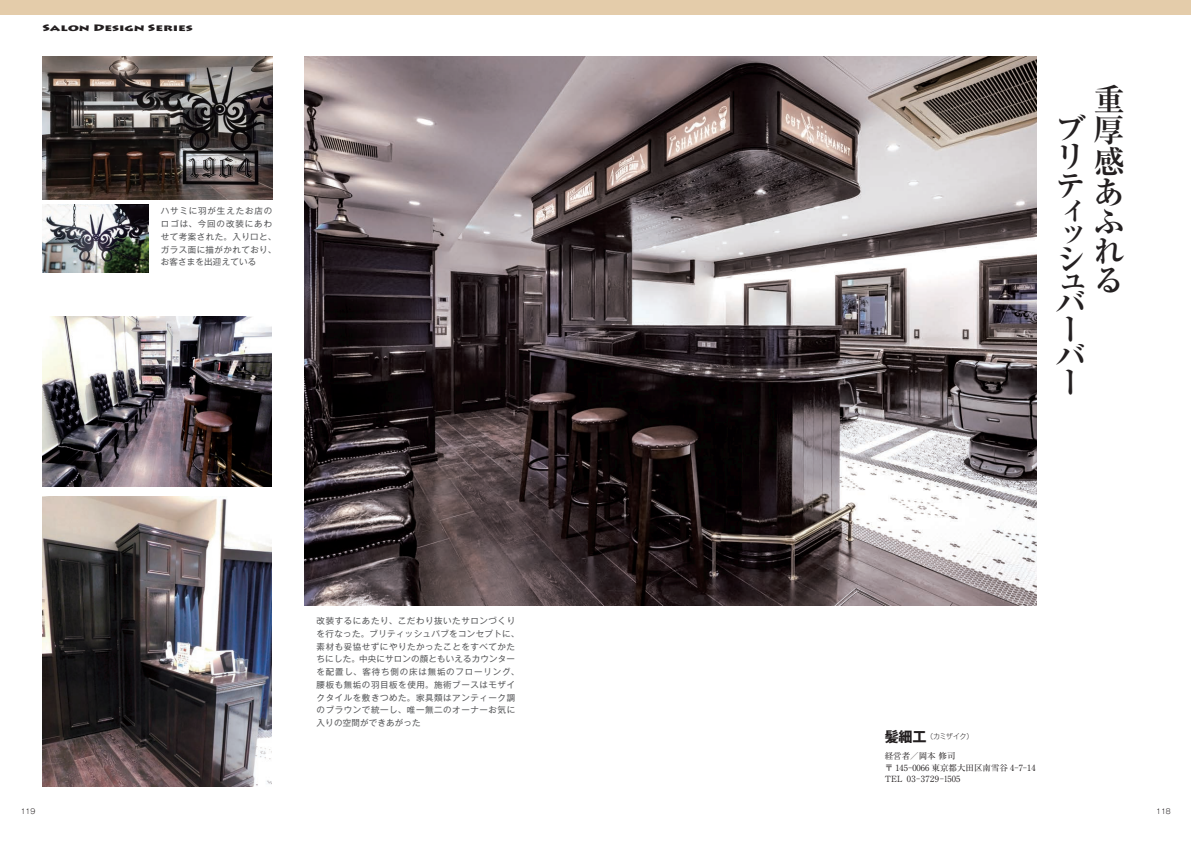
<style>
.page{position:relative;width:1191px;height:842px;background:#fff}
.page>*{position:absolute;margin:0;border:0;box-sizing:border-box;transform-origin:0 0}
.t1{font:700 31.2px/30.2px "Ryumin Pro";color:#231f20}
.t2{font:700 14.2px "Gothic MB101 Pro";color:#231f20}
.t3{font:900 9.2px "Lithos Pro";letter-spacing:-.01em;color:#231f20;scale:1.5 1}
.t4{font:8.5px/12.8px "Gothic MB101 Pro";letter-spacing:.065em;color:#57585a}
.t5{font:8.5px "Ryumin Pro";color:#231f20}
.t6{font:8.5px "Ryumin Pro";letter-spacing:.05em;color:#231f20}
.t7{font:300 7.1px "Gothic MB101 Pro";color:#231f20}
</style>
<div class="page">
<img style="left:43px;top:316px;width:229px;height:170px">
<div style="left:0;top:0;width:1191px;height:14px;background:#e4ccaa"></div>
<img style="left:43px;top:57px;width:229px;height:143px">
<img style="left:304px;top:57px;width:733px;height:549px">
<img style="left:43px;top:496px;width:229px;height:291px">
<img style="left:43px;top:204px;width:105px;height:68px">
<p class="t3" style="left:43px;top:22px;width:102px">Salon Design Series</p>
<p class="t4" style="left:161px;top:204px;width:117px">ハサミに羽が生えたお店のロゴは、今回の改装にあわせて考案された。入り口と、ガラス面に描がかれており、お客さまを出迎えている</p>
<p class="t7" style="left:21px;top:805px;width:16px">119</p>
<p class="t4" style="left:317px;top:613px;width:204px">改装するにあたり、こだわり抜いたサロンづくりを行なった。ブリティッシュパブをコンセプトに、素材も妥協せずにやりたかったことをすべてかたちにした。中央にサロンの顔ともいえるカウンターを配置し、客待ち側の床は無垢のフローリング、腰板も無垢の羽目板を使用。施術ブースはモザイクタイルを敷きつめた。家具類はアンティーク調のブラウンで統一し、唯一無二のオーナーお気に入りの空間ができあがった</p>
<h1 class="t1" style="left:1055px;top:112px;width:32px;line-height:27.9px">ブリティ</h1>
<h1 class="t1" style="left:1055px;top:217px;width:29px">ッ</h1>
<h1 class="t1" style="left:1055px;top:242px;width:29px">シ</h1>
<h1 class="t1" style="left:1055px;top:265px;width:31px">ュ</h1>
<h1 class="t1" style="left:1055px;top:286px;width:30px">バ</h1>
<h1 class="t1" style="left:1055px;top:314px;width:30px;line-height:26.6px">ーバ</h1>
<h1 class="t1" style="left:1055px;top:365px;width:19px">ー</h1>
<h1 class="t1" style="left:1093px;top:82px;width:32px;text-align:justify">重厚感あふれる</h1>
<h2 class="t2" style="left:884px;top:724px;width:43px">髪細工</h2>
<p class="t5" style="left:884px;top:749px;width:72px">経営者／岡本修司</p>
<p class="t5" style="left:884px;top:761px;width:152px">〒 145-0066 東京都大田区南雪谷 4-7-14</p>
<p class="t6" style="left:907px;top:772px;width:55px">03-3729-1505</p>
<p class="t7" style="left:926px;top:730px;width:49px">（カミザイク(</p>
<p class="t5" style="left:884px;top:772px;width:19px">TEL</p>
<p class="t7" style="left:1156px;top:805px;width:16px">118</p>
</div>
